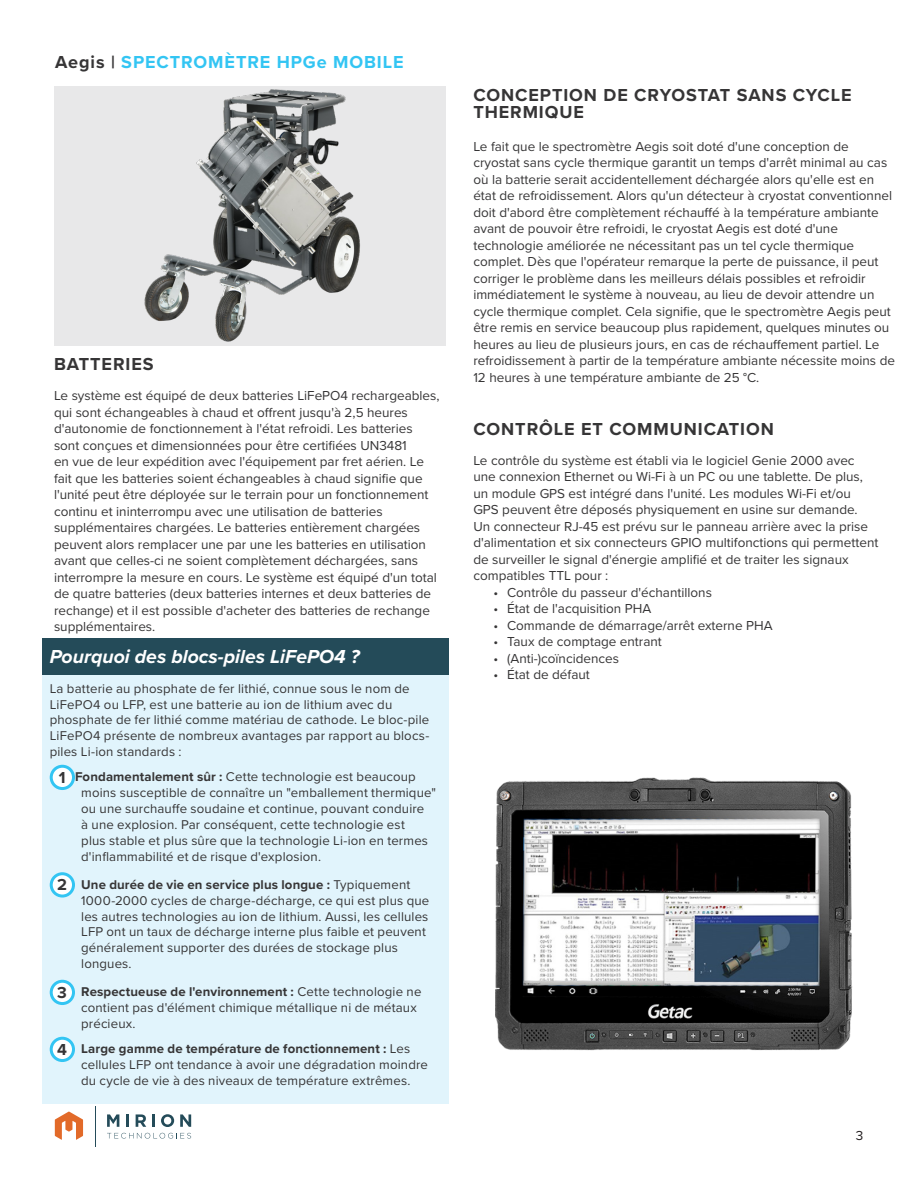
<style>
.page{position:relative;width:918px;height:1188px;background:#fff}
.page>*{position:absolute;margin:0;border:0;box-sizing:border-box;transform-origin:0 0}
.Body_Copy_Small{font:italic 700 19.5px "Proxima Nova";color:#fff}
.Small_Header{font:700 18px/16.5px "Proxima Nova";letter-spacing:.05em;color:#363536}
.Small_Header-2{font:700 18px "Proxima Nova";letter-spacing:.05em;color:#33c5f3}
.Body_Copy_Small-2{font:700 16.5px "Proxima Nova";color:#363536}
.Body_Copy_Small-3{font:13.5px/16.5px "Proxima Nova";color:#363536}
.t1{font:13.5px "Proxima Nova";color:#231f20}
.Body_Copy_Small-4{font:13.2px/15.9px "Proxima Nova";letter-spacing:.01em;color:#363536}
.s1{color:#363536}
.s2{font-weight:700}
</style>
<div class="page">
<hr style="left:95px;top:1106px;width:1px;height:41px;background:#244b59">
<svg style="left:107px;top:1133px;width:84px;height:6px"></svg>
<svg style="left:107px;top:1114px;width:12px;height:13px"></svg>
<svg style="left:126px;top:1114px;width:3px;height:13px"></svg>
<svg style="left:136px;top:1114px;width:10px;height:13px"></svg>
<svg style="left:152px;top:1114px;width:3px;height:13px"></svg>
<svg style="left:161px;top:1114px;width:13px;height:13px"></svg>
<svg style="left:180px;top:1114px;width:11px;height:13px"></svg>
<svg style="left:55px;top:1112px;width:28px;height:28px"></svg>
<div style="left:54px;top:86px;width:392px;height:259px;background:#e8e8e9"></div>
<div style="left:42px;top:638px;width:407px;height:466px;background:#e1f4fc"></div>
<div style="left:42px;top:638px;width:407px;height:37px;background:#244b59"></div>
<div style="left:51px;top:766px;width:23px;height:23px;background:#fff;border-radius:50%"></div>
<div style="left:50px;top:765px;width:25px;height:25px;border:3px solid #33c5f3;border-radius:50%"></div>
<div style="left:51px;top:874px;width:23px;height:22px;background:#fff;border-radius:50%"></div>
<div style="left:50px;top:872px;width:25px;height:26px;border:3px solid #33c5f3;border-radius:50%"></div>
<div style="left:51px;top:981px;width:23px;height:23px;background:#fff;border-radius:50%"></div>
<div style="left:50px;top:980px;width:25px;height:25px;border:3px solid #33c5f3;border-radius:50%"></div>
<div style="left:51px;top:1038px;width:23px;height:23px;background:#fff;border-radius:50%"></div>
<div style="left:50px;top:1037px;width:25px;height:25px;border:3px solid #33c5f3;border-radius:50%"></div>
<img style="left:144px;top:89px;width:216px;height:253px">
<img style="left:495px;top:777px;width:358px;height:274px">
<p class="Small_Header-2" style="left:55px;top:49px;width:350px"><span class="s1">Aegis |</span> SPECTROMÈTRE HPGe MOBILE</p>
<p class="Small_Header" style="left:54px;top:356px;width:101px">BATTERIES</p>
<p class="Body_Copy_Small-3" style="left:54px;top:387px;width:387px">Le système est équipé de deux batteries LiFePO4 rechargeables, qui sont échangeables à chaud et offrent jusqu'à 2,5 heures d'autonomie de fonctionnement à l'état refroidi. Les batteries sont conçues et dimensionnées pour être certifiées UN3481<br>en vue de leur expédition avec l'équipement par fret aérien. Le fait que les batteries soient échangeables à chaud signifie que l'unité peut être déployée sur le terrain pour un fonctionnement continu et ininterrompu avec une utilisation de batteries supplémentaires chargées. Le batteries entièrement chargées peuvent alors remplacer une par une les batteries en utilisation avant que celles-ci ne soient complètement déchargées, sans interrompre la mesure en cours. Le système est équipé d'un total de quatre batteries (deux batteries internes et deux batteries de rechange) et il est possible d'acheter des batteries de rechange supplémentaires.</p>
<p class="Body_Copy_Small" style="left:50px;top:642px;width:312px">Pourquoi des blocs-piles LiFePO4 ?</p>
<p class="Body_Copy_Small-4" style="left:50px;top:680px;width:381px">La batterie au phosphate de fer lithié, connue sous le nom de LiFePO4 ou LFP, est une batterie au ion de lithium avec du phosphate de fer lithié comme matériau de cathode. Le bloc-pile LiFePO4 présente de nombreux avantages par rapport au blocs&shy;piles Li-ion standards :</p>
<p class="Body_Copy_Small-2" style="left:59px;top:765px;width:8px">1</p>
<p class="Body_Copy_Small-4" style="left:81px;top:768px;width:356px;text-indent:-6px"><span class="s2">Fondamentalement sûr :</span> Cette technologie est beaucoup moins susceptible de connaître un "emballement thermique" ou une surchauffe soudaine et continue, pouvant conduire<br>à une explosion. Par conséquent, cette technologie est<br>plus stable et plus sûre que la technologie Li-ion en termes d'inflammabilité et de risque d'explosion.</p>
<p class="Body_Copy_Small-2" style="left:57px;top:873px;width:11px">2</p>
<p class="Body_Copy_Small-4" style="left:81px;top:876px;width:350px"><span class="s2">Une durée de vie en service plus longue :</span> Typiquement 1000-2000 cycles de charge-décharge, ce qui est plus que les autres technologies au ion de lithium. Aussi, les cellules LFP ont un taux de décharge interne plus faible et peuvent généralement supporter des durées de stockage plus longues.</p>
<p class="Body_Copy_Small-2" style="left:57px;top:980px;width:11px">3</p>
<p class="Body_Copy_Small-4" style="left:81px;top:983px;width:342px"><span class="s2">Respectueuse de l'environnement :</span> Cette technologie ne contient pas d'élément chimique métallique ni de métaux précieux.</p>
<p class="Body_Copy_Small-2" style="left:57px;top:1037px;width:11px">4</p>
<p class="Body_Copy_Small-4" style="left:81px;top:1040px;width:348px"><span class="s2">Large gamme de température de fonctionnement :</span> Les cellules LFP ont tendance à avoir une dégradation moindre du cycle de vie à des niveaux de température extrêmes.</p>
<p class="Small_Header" style="left:473px;top:87px;width:380px">CONCEPTION DE CRYOSTAT SANS CYCLE<br>THERMIQUE</p>
<p class="Body_Copy_Small-3" style="left:473px;top:137px;width:423px">Le fait que le spectromètre Aegis soit doté d'une conception de cryostat sans cycle thermique garantit un temps d'arrêt minimal au cas où la batterie serait accidentellement déchargée alors qu'elle est en état de refroidissement. Alors qu'un détecteur à cryostat conventionnel doit d'abord être complètement réchauffé à la température ambiante avant de pouvoir être refroidi, le cryostat Aegis est doté d'une technologie améliorée ne nécessitant pas un tel cycle thermique complet. Dès que l'opérateur remarque la perte de puissance, il peut corriger le problème dans les meilleurs délais possibles et refroidir immédiatement le système à nouveau, au lieu de devoir attendre un cycle thermique complet. Cela signifie, que le spectromètre Aegis peut être remis en service beaucoup plus rapidement, quelques minutes ou heures au lieu de plusieurs jours, en cas de réchauffement partiel. Le refroidissement à partir de la température ambiante nécessite moins de 12 heures à une température ambiante de 25 °C.</p>
<p class="Small_Header" style="left:473px;top:420px;width:302px">CONTRÔLE ET COMMUNICATION</p>
<p class="Body_Copy_Small-3" style="left:473px;top:452px;width:407px">Le contrôle du système est établi via le logiciel Genie 2000 avec une connexion Ethernet ou Wi-Fi à un PC ou une tablette. De plus, un module GPS est intégré dans l'unité. Les modules Wi-Fi et/ou GPS peuvent être déposés physiquement en usine sur demande.<br>Un connecteur RJ-45 est prévu sur le panneau arrière avec la prise d'alimentation et six connecteurs GPIO multifonctions qui permettent de surveiller le signal d'énergie amplifié et de traiter les signaux compatibles TTL pour :</p>
<p class="Body_Copy_Small-3" style="left:494px;top:584px;width:220px">• Contrôle du passeur d'échantillons</p>
<p class="Body_Copy_Small-3" style="left:494px;top:600px;width:159px">• État de l'acquisition PHA</p>
<p class="Body_Copy_Small-3" style="left:494px;top:617px;width:280px">• Commande de démarrage/arrêt externe PHA</p>
<p class="Body_Copy_Small-3" style="left:494px;top:633px;width:170px">• Taux de comptage entrant</p>
<p class="Body_Copy_Small-3" style="left:494px;top:650px;width:127px">• (Anti-)coïncidences</p>
<p class="Body_Copy_Small-3" style="left:494px;top:666px;width:98px">• État de défaut</p>
<p class="t1" style="left:856px;top:1125px;width:9px">3</p>
</div>
